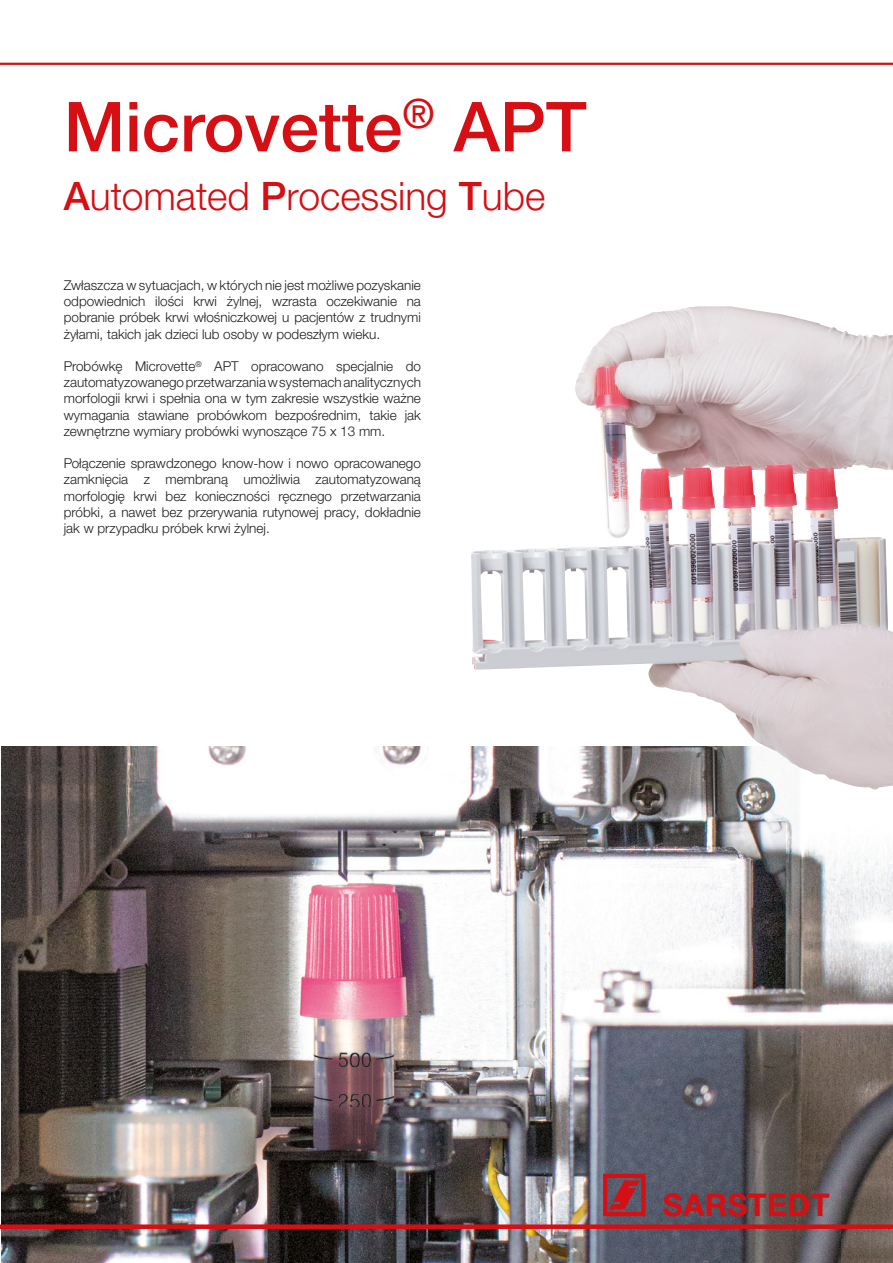
<style>
.page{position:relative;width:893px;height:1263px;background:#fff}
.page>*{position:absolute;margin:0;border:0;box-sizing:border-box;transform-origin:0 0}
.t1{font:500 69px "Helvetica Neue LTW1 G";color:#d50f14}
.t2{font:300 39px "Helvetica Neue LTW1 G";color:#d50f14}
.t3{font:300 13.5px/16.2px "Helvetica Neue LTW1 G";color:#1d1d1b;text-align:justify}
.s1{font-weight:500}
</style>
<div class="page">
<img style="left:1px;top:746px;width:892px;height:517px">
<hr style="left:0;top:63px;width:893px;height:2px;background:#d50f14">
<img style="left:471px;top:306px;width:422px;height:483px">
<div style="left:0;top:1224px;width:893px;height:5px;background:#d50f14"></div>
<svg style="left:603px;top:1174px;width:42px;height:42px;background:#9f3039"></svg>
<svg style="left:663px;top:1193px;width:166px;height:23px;background:#94343a"></svg>
<h1 class="t1" style="left:64px;top:85px;width:524px">Microvette<sup>®</sup> APT</h1>
<h2 class="t2" style="left:64px;top:172px;width:483px"><span class="s1">A</span>utomated <span class="s1">P</span>rocessing <span class="s1">T</span>ube</h2>
<p class="t3" style="left:64px;top:277px;width:359px">Zwłaszcza w sytuacjach, w których nie jest możliwe pozyskanie odpowiednich ilości krwi żylnej, wzrasta oczekiwanie na pobranie próbek krwi włośniczkowej u pacjentów z trudnymi żyłami, takich jak dzieci lub osoby w podeszłym wieku.</p>
<p class="t3" style="left:64px;top:358px;width:359px">Probówkę Microvette<sup>®</sup> APT opracowano specjalnie do zautomatyzowanego przetwarzania w systemach analitycznych morfologii krwi i spełnia ona w tym zakresie wszystkie ważne wymagania stawiane probówkom bezpośrednim, takie jak zewnętrzne wymiary probówki wynoszące 75 x 13 mm.</p>
<p class="t3" style="left:64px;top:455px;width:359px">Połączenie sprawdzonego know-how i nowo opracowanego zamknięcia z membraną umożliwia zautomatyzowaną morfologię krwi bez konieczności ręcznego przetwarzania próbki, a nawet bez przerywania rutynowej pracy, dokładnie jak w przypadku próbek krwi żylnej.</p>
</div>
